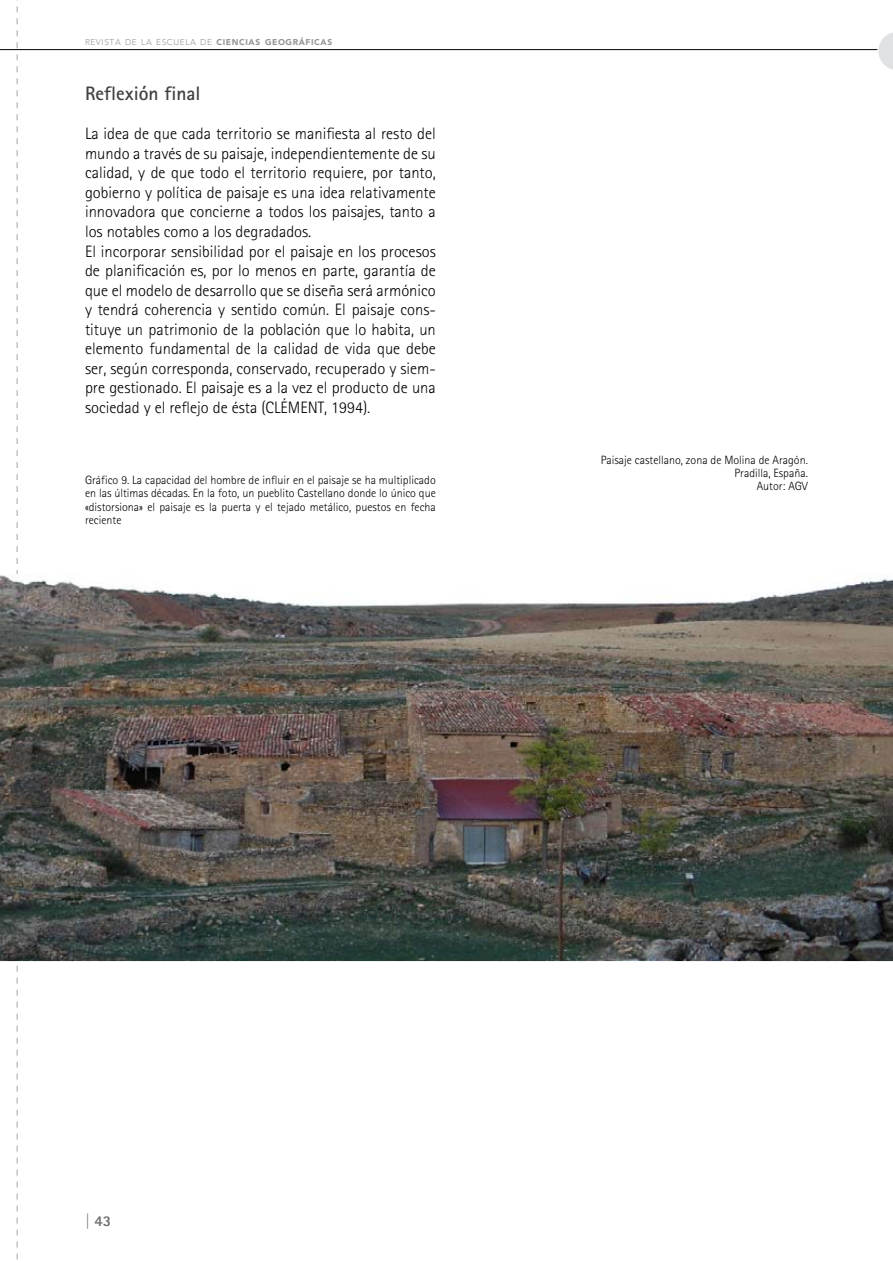
<style>
.page{position:relative;width:893px;height:1263px;background:#fff}
.page>*{position:absolute;margin:0;border:0;box-sizing:border-box;transform-origin:0 0}
.t1{font:700 19.5px "AT Rotis Sans Serif";color:#414142}
.t2{font:300 16.5px/19.5px "AT Rotis Sans Serif";color:#000}
.t3{font:800 15px "AT Rotis Sans Serif";color:#6d6f71}
.t4{font:300 12px/13.2px "AT Rotis Sans Serif";color:#000;text-align:justify}
.t5{font:300 8.4px "Avenir LT Std";letter-spacing:.07em;color:#939598}
.s1{font-weight:900}
</style>
<div class="page">
<hr style="left:0;top:49px;width:893px;height:1px;background:#000">
<svg style="left:878px;top:32px;width:15px;height:38px"></svg>
<svg style="left:16px;top:0;width:2px;height:1260px"></svg>
<img style="left:0;top:509px;width:893px;height:452px">
<p class="t5" style="left:85px;top:37px;width:249px">REVISTA DE LA ESCUELA DE <span class="s1">CIENCIAS GEOGRÁFICAS</span></p>
<p class="t1" style="left:85px;top:82px;width:117px">Reflexión final</p>
<p class="t2" style="left:85px;top:124px;width:352px">La idea de que cada territorio se manifiesta al resto del mundo a través de su paisaje, independientemente de su calidad, y de que todo el territorio requiere, por tanto, gobierno y política de paisaje es una idea relativamente innovadora que concierne a todos los paisajes, tanto a los notables como a los degradados.<br>El incorporar sensibilidad por el paisaje en los procesos de planificación es, por lo menos en parte, garantía de que el modelo de desarrollo que se diseña será armónico y tendrá coherencia y sentido común. El paisaje cons&shy;tituye un patrimonio de la población que lo habita, un elemento fundamental de la calidad de vida que debe ser, según corresponda, conservado, recuperado y siem&shy;pre gestionado. El paisaje es a la vez el producto de una sociedad y el reflejo de ésta (CLÉMENT, 1994).</p>
<p class="t4" style="left:85px;top:474px;width:352px">Gráfico 9. La capacidad del hombre de influir en el paisaje se ha multiplicado en las últimas décadas. En la foto, un pueblito Castellano donde lo único que «distorsiona» el paisaje es la puerta y el tejado metálico, puestos en fecha reciente</p>
<p class="t4" style="left:601px;top:453px;width:209px;text-align:right">Paisaje castellano, zona de Molina de Aragón.<br>Pradilla, España.<br>Autor: AGV</p>
<p class="t3" style="left:85px;top:1212px;width:28px">| 43</p>
</div>
